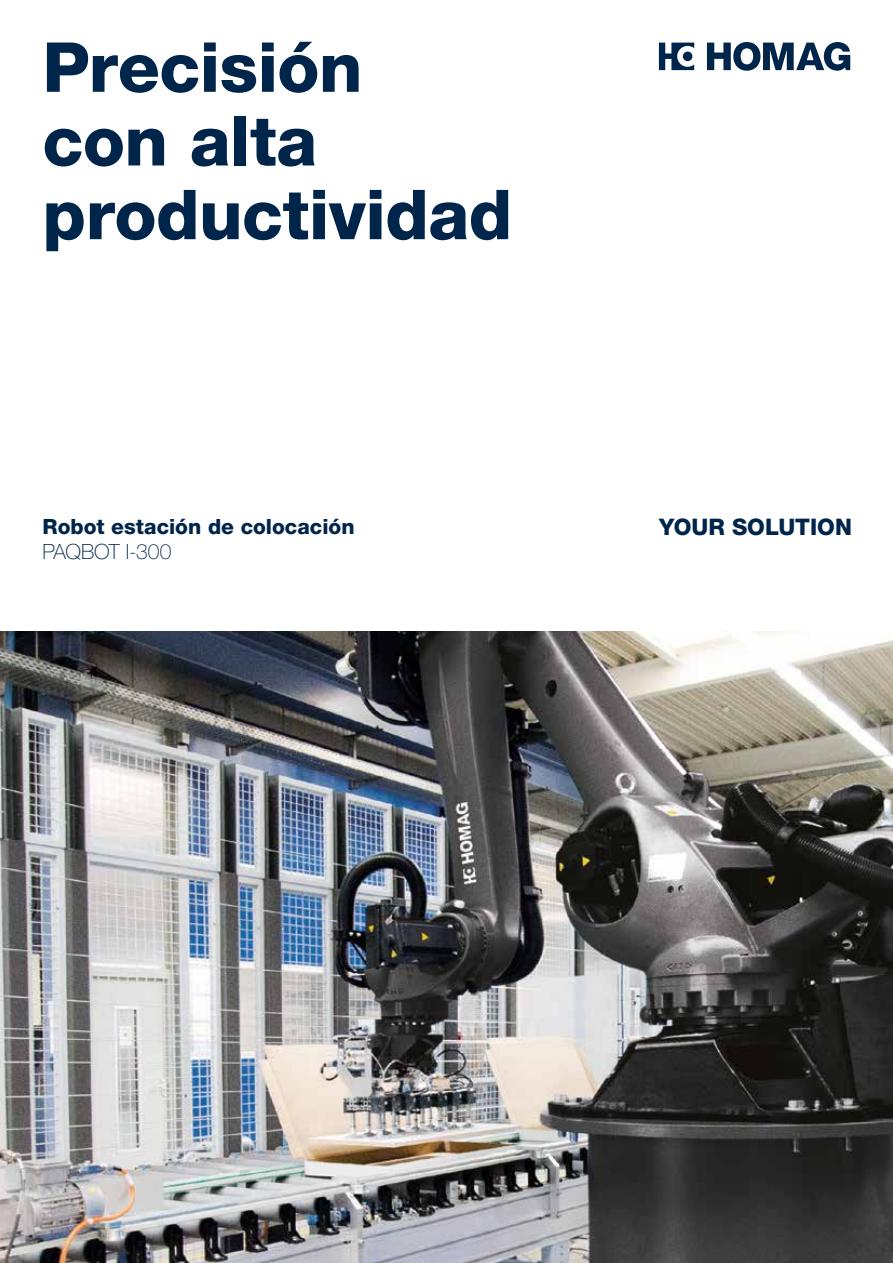
<style>
.page{position:relative;width:893px;height:1263px;background:#fff}
.page>*{position:absolute;margin:0;border:0;box-sizing:border-box;transform-origin:0 0}
.t1{font:800 69px/73.7px "Helvetica Neue LTW1 G";letter-spacing:-.005em;color:#00254b}
.t2{font:800 22.8px "Helvetica Neue LTW1 G";color:#00254b}
.t3{font:800 21px "Helvetica Neue LTW1 G";color:#00254b}
.t4{font:100 21px "Helvetica Neue LTW1 G";letter-spacing:-.005em;color:#00254b}
</style>
<div class="page">
<svg style="left:707px;top:42px;width:143px;height:29px"></svg>
<svg style="left:659px;top:43px;width:35px;height:27px"></svg>
<img style="left:0;top:631px;width:893px;height:632px">
<p class="t1" style="left:43px;top:31px;width:471px">Precisión<br>con alta productividad</p>
<p class="t3" style="left:43px;top:514px;width:314px">Robot estación de colocación</p>
<p class="t4" style="left:43px;top:539px;width:130px">PAQBOT I-300</p>
<p class="t2" style="left:659px;top:513px;width:194px">YOUR SOLUTION</p>
</div>
